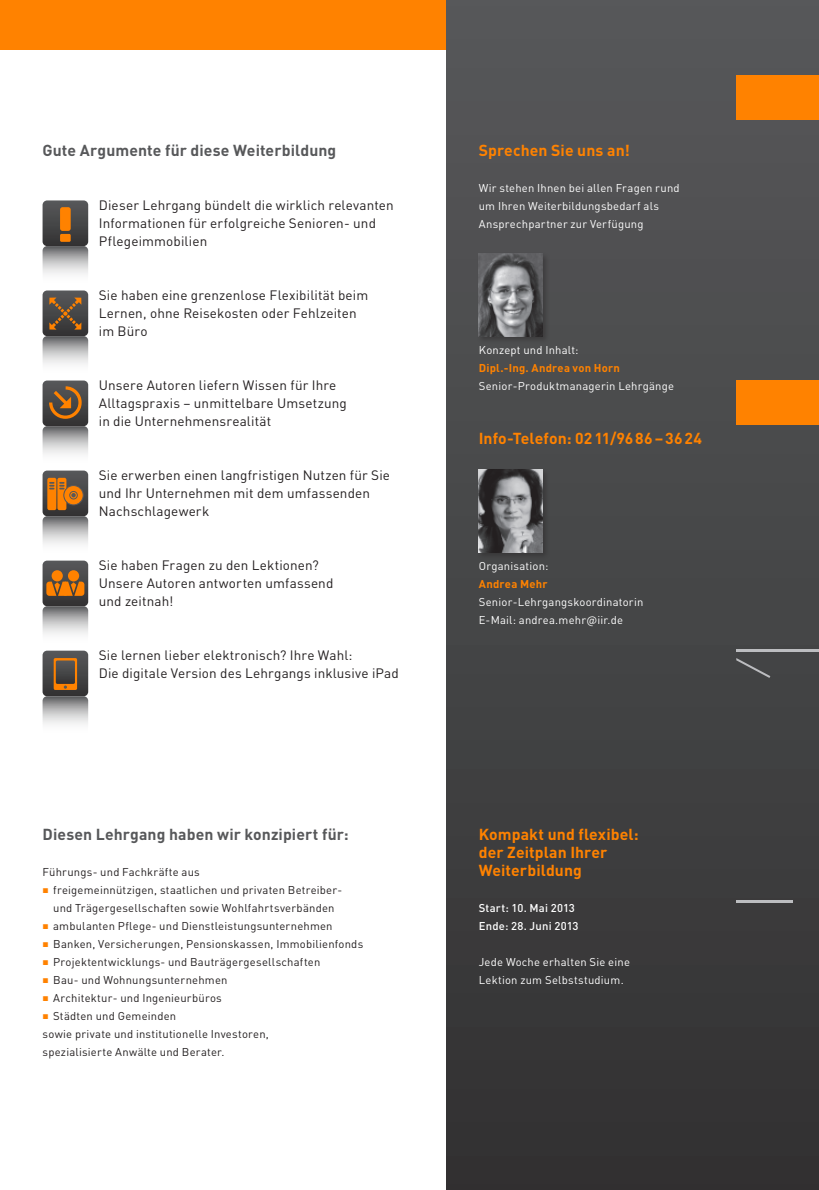
<style>
.page{position:relative;width:819px;height:1190px;background:#fff}
.page>*{position:absolute;margin:0;border:0;box-sizing:border-box;transform-origin:0 0}
.t1{font:700 15.75px/18px "DIN Pro";letter-spacing:.005em;color:#ff8200}
.t2{font:700 15.75px "DIN Pro";letter-spacing:.005em;color:#57585a}
.t3{font:13.5px/18px "DIN Pro";letter-spacing:.01em;color:#231f20}
.t4{font:11.25px/18px "DIN Pro";letter-spacing:.02em;color:#231f20;text-align:center}
.t5{font:11.25px/18px "DIN Pro";letter-spacing:.02em;color:#fff}
.t6{font:700 11.25px "DIN Pro";letter-spacing:.02em;color:#ff8200}
.t7{font:500 11.25px/18px "DIN Pro";letter-spacing:.02em;color:#fff}
.s1{color:#ff8200}
</style>
<div class="page">
<div style="left:0;top:0;width:457px;height:50px;background:#ff8200"></div>
<div style="left:446px;top:0;width:372px;height:1190px;background:linear-gradient(to bottom,#58595b,#323132)"></div>
<div style="left:736px;top:75px;width:82px;height:45px;background:#ff8200"></div>
<div style="left:736px;top:380px;width:82px;height:45px;background:#ff8200"></div>
<svg style="left:43px;top:200px;width:45px;height:46px"></svg>
<svg style="left:43px;top:246px;width:45px;height:46px"></svg>
<svg style="left:43px;top:336px;width:45px;height:46px"></svg>
<svg style="left:43px;top:426px;width:45px;height:46px"></svg>
<svg style="left:43px;top:516px;width:45px;height:46px"></svg>
<svg style="left:43px;top:606px;width:45px;height:46px"></svg>
<svg style="left:43px;top:696px;width:45px;height:46px"></svg>
<div style="left:477px;top:252px;width:73px;height:92px;background:#231f20;opacity:.4"></div>
<img style="left:478px;top:254px;width:64px;height:82px">
<div style="left:477px;top:468px;width:73px;height:92px;background:#231f20;opacity:.4"></div>
<img style="left:478px;top:470px;width:64px;height:82px">
<svg style="left:43px;top:650px;width:45px;height:46px"></svg>
<svg style="left:43px;top:290px;width:45px;height:46px"></svg>
<div style="left:60px;top:207px;width:11px;height:24px;background:#ff8200;border-radius:3px"></div>
<div style="left:60px;top:234px;width:11px;height:8px;background:#ff8200"></div>
<svg style="left:43px;top:560px;width:45px;height:46px"></svg>
<svg style="left:43px;top:470px;width:45px;height:46px"></svg>
<svg style="left:43px;top:380px;width:45px;height:46px"></svg>
<svg style="left:736px;top:658px;width:34px;height:20px"></svg>
<hr style="left:736px;top:650px;width:82px;height:2px;background:#bcbdc0">
<hr style="left:736px;top:900px;width:56px;height:2px;background:#bcbdc0">
<p class="t2" style="left:43px;top:140px;width:295px">Gute Argumente für diese Weiterbildung</p>
<p class="t3" style="left:99px;top:196px;width:296px">Dieser Lehrgang bündelt die wirklich relevanten<br>Informationen für erfolgreiche Senioren- und<br>Pflegeimmobilien</p>
<p class="t3" style="left:99px;top:286px;width:271px">Sie haben eine grenzenlose Flexibilität beim<br>Lernen, ohne Reisekosten oder Fehlzeiten im Büro</p>
<p class="t3" style="left:99px;top:376px;width:249px">U nsere Autoren liefern Wissen für Ihre<br>Alltagspraxis – unmittelbare U msetzung in die U nternehmensrealität</p>
<p class="t3" style="left:99px;top:466px;width:292px">Sie erwerben einen langfristigen Nutzen für Sie und Ihr Unternehmen mit dem umfassenden<br>Nachschlagewerk</p>
<p class="t3" style="left:99px;top:556px;width:236px">Sie haben Fragen zu den Lektionen?<br>U nsere Autoren antworten umfassend und zeitnah!</p>
<p class="t3" style="left:99px;top:646px;width:301px">Sie lernen lieber elektronisch? Ihre Wahl:<br>Die digitale Version des Lehrgangs inklusive iPad</p>
<p class="t2" style="left:43px;top:824px;width:307px">Diesen Lehrgang haben wir konzipiert für:</p>
<p class="t4" style="left:43px;top:862px;width:159px">Führungs- und Fachkräfte aus</p>
<p class="t4" style="left:43px;top:880px;width:301px"><span class="s1">▪</span> freigemeinnützigen, staatlichen und privaten Betreiber&shy;und Trägergesellschaften sowie Wohlfahrtsverbänden</p>
<p class="t4" style="left:43px;top:916px;width:291px"><span class="s1">▪</span> ambulanten Pflege- und Dienstleistungsunternehmen</p>
<p class="t4" style="left:43px;top:934px;width:322px"><span class="s1">▪</span> Banken, Versicherungen, Pensionskassen, Immobilienfonds</p>
<p class="t4" style="left:43px;top:952px;width:279px"><span class="s1">▪</span> Projektentwicklungs- und Bauträgergesellschaften</p>
<p class="t4" style="left:43px;top:970px;width:186px"><span class="s1">▪</span> Bau- und Wohnungsunternehmen</p>
<p class="t4" style="left:43px;top:988px;width:181px"><span class="s1">▪</span> Architektur- und Ingenieurbüros</p>
<p class="t4" style="left:43px;top:1006px;width:228px;text-align:left"><span class="s1">▪</span> Städten und Gemeinden<br>sowie private und institutionelle Investoren, spezialisierte Anwälte und Berater.</p>
<p class="t1" style="left:478px;top:141px;width:152px">Sprechen Sie uns an!</p>
<p class="t5" style="left:478px;top:178px;width:202px">Wir stehen Ihnen bei allen Fragen rund um Ihren Weiterbildungsbedarf als<br>Ansprechpartner zur Verfügung</p>
<p class="t5" style="left:478px;top:340px;width:101px">Konzept und Inhalt:</p>
<p class="t6" style="left:478px;top:360px;width:143px">Dipl.-Ing. Andrea von Horn</p>
<p class="t5" style="left:478px;top:376px;width:197px">Senior-Produktmanagerin Lehrgänge</p>
<p class="t1" style="left:478px;top:429px;width:225px">Info-Telefon: 0211/9686–3624</p>
<p class="t5" style="left:478px;top:556px;width:71px">Organisation:</p>
<p class="t6" style="left:478px;top:576px;width:70px">Andrea Mehr</p>
<p class="t5" style="left:478px;top:592px;width:166px">Senior-Lehrgangskoordinatorin<br>E-Mail: andrea.mehr@iir.de</p>
<p class="t1" style="left:478px;top:825px;width:161px">Kompakt und flexibel: der Zeitplan Ihrer<br>Weiterbildung</p>
<p class="t7" style="left:478px;top:898px;width:101px">Start: 10. Mai 2013<br>Ende: 28. Juni 2013</p>
<p class="t5" style="left:478px;top:952px;width:153px">Jede Woche erhalten Sie eine<br>Lektion zum Selbststudium.</p>
</div>
